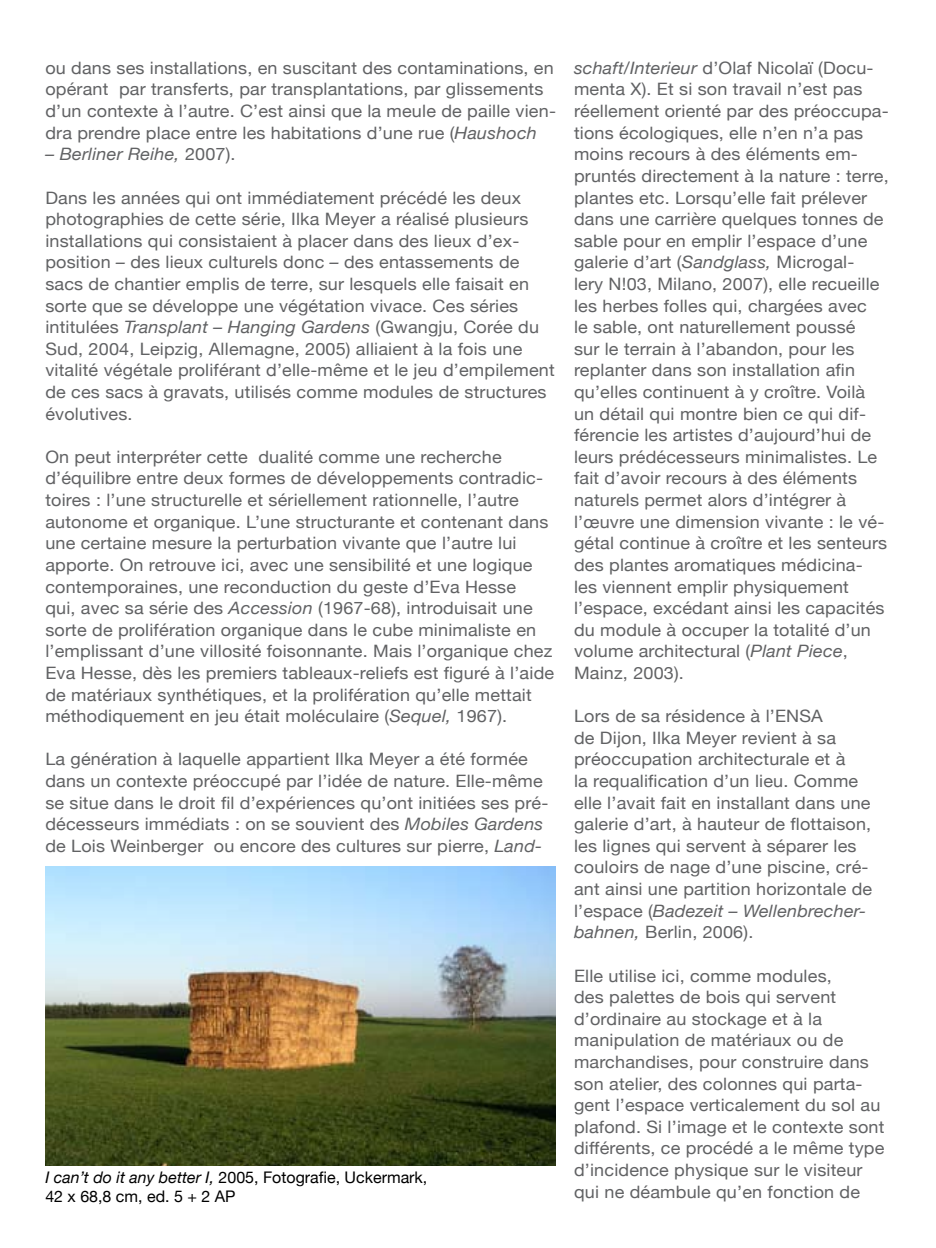
<style>
.page{position:relative;width:936px;height:1248px;background:#fff}
.page>*{position:absolute;margin:0;border:0;box-sizing:border-box;transform-origin:0 0}
.t1{font:17.2px/21.6px "Helvetica Neue";letter-spacing:.01em;color:#616264;scale:1.05 1}
.t2{font:italic 17.2px "Helvetica Neue";letter-spacing:.01em;color:#616264;scale:1.05 1}
.t3{font:16px/19.2px "Helvetica Neue";color:#000}
.s1{font-style:italic}
.s2{font-style:normal}
</style>
<div class="page">
<img style="left:45px;top:866px;width:511px;height:299px">
<p class="t1" style="left:45px;top:57px;width:488px">ou dans ses installations, en suscitant des contaminations, en opérant par transferts, par transplantations, par glissements d’un contexte à l’autre. C’est ainsi que la meule de paille vien&shy;dra prendre place entre les habitations d’une rue (<span class="s1">Haushoch</span></p>
<p class="t2" style="left:45px;top:144px;width:183px">– Berliner Reihe, <span class="s2">2007).</span></p>
<p class="t1" style="left:45px;top:186px;width:486px">Dans les années qui ont immédiatement précédé les deux photographies de cette série, Ilka Meyer a réalisé plusieurs installations qui consistaient à placer dans des lieux d’ex&shy;position <span class="s1">–</span> des lieux culturels donc <span class="s1">–</span> des entassements de sacs de chantier emplis de terre, sur lesquels elle faisait en sorte que se développe une végétation vivace. Ces séries intitulées <span class="s1">Transplant – Hanging Gardens</span> (Gwangju, Corée du Sud, 2004, Leipzig, Allemagne, 2005) alliaient à la fois une vitalité végétale proliférant d’elle-même et le jeu d’empilement de ces sacs à gravats, utilisés comme modules de structures évolutives.</p>
<p class="t1" style="left:45px;top:445px;width:486px">On peut interpréter cette dualité comme une recherche d’équilibre entre deux formes de développements contradic&shy;toires : l’une structurelle et sériellement rationnelle, l’autre autonome et organique. L’une structurante et contenant dans une certaine mesure la perturbation vivante que l’autre lui apporte. On retrouve ici, avec une sensibilité et une logique contemporaines, une reconduction du geste d’Eva Hesse<br>qui, avec sa série des <span class="s1">Accession</span> (1967-68), introduisait une sorte de prolifération organique dans le cube minimaliste en l’emplissant d’une villosité foisonnante. Mais l’organique chez Eva Hesse, dès les premiers tableaux-reliefs est figuré à l’aide de matériaux synthétiques, et la prolifération qu’elle mettait méthodiquement en jeu était moléculaire (<span class="s1">Sequel,</span> 1967).</p>
<p class="t1" style="left:45px;top:748px;width:480px">La génération à laquelle appartient Ilka Meyer a été formée dans un contexte préoccupé par l’idée de nature. Elle-même se situe dans le droit fil d’expériences qu’ont initiées ses pré&shy;décesseurs immédiats : on se souvient des <span class="s1">Mobiles Gardens </span>de Lois Weinberger ou encore des cultures sur pierre, <span class="s1">Land-</span></p>
<p class="t3" style="left:45px;top:1167px;width:383px"><span class="s1">I can’t do it any better I,</span> 2005, Fotografie, Uckermark,<br>42 x 68,8 cm, ed. 5 + 2 AP</p>
<p class="t1" style="left:574px;top:57px;width:301px"><span class="s1">schaft/Interieur</span> d’Olaf Nicolaï (Docu&shy;menta X). Et si son travail n’est pas réellement orienté par des préoccupa&shy;tions écologiques, elle n’en n’a pas moins recours à des éléments em&shy;pruntés directement à la nature : terre, plantes etc. Lorsqu’elle fait prélever dans une carrière quelques tonnes de sable pour en emplir l’espace d’une galerie d’art (<span class="s1">Sandglass,</span> Microgal-<br>lery N!03, Milano, 2007), elle recueille les herbes folles qui, chargées avec<br>le sable, ont naturellement poussé<br>sur le terrain à l’abandon, pour les replanter dans son installation afin qu’elles continuent à y croître. Voilà un détail qui montre bien ce qui dif&shy;férencie les artistes d’aujourd’hui de leurs prédécesseurs minimalistes. Le fait d’avoir recours à des éléments naturels permet alors d’intégrer à l’œuvre une dimension vivante : le vé&shy;gétal continue à croître et les senteurs des plantes aromatiques médicina&shy;les viennent emplir physiquement l’espace, excédant ainsi les capacités du module à occuper la totalité d’un volume architectural (<span class="s1">Plant Piece</span>, Mainz, 2003).</p>
<p class="t1" style="left:574px;top:705px;width:285px">Lors de sa résidence à l’ENSA<br>de Dijon, Ilka Meyer revient à sa préoccupation architecturale et à<br>la requalification d’un lieu. Comme elle l’avait fait en installant dans une galerie d’art, à hauteur de flottaison, les lignes qui servent à séparer les couloirs de nage d’une piscine, cré&shy;ant ainsi une partition horizontale de l’espace (<span class="s1">Badezeit – Wellenbrecher&shy;bahnen,</span> Berlin, 2006).</p>
<p class="t1" style="left:574px;top:964px;width:297px">Elle utilise ici, comme modules,<br>des palettes de bois qui servent d’ordinaire au stockage et à la manipulation de matériaux ou de marchandises, pour construire dans son atelier, des colonnes qui parta&shy;gent l’espace verticalement du sol au plafond. Si l’image et le contexte sont différents, ce procédé a le même type d’incidence physique sur le visiteur qui ne déambule qu’en fonction de</p>
</div>
